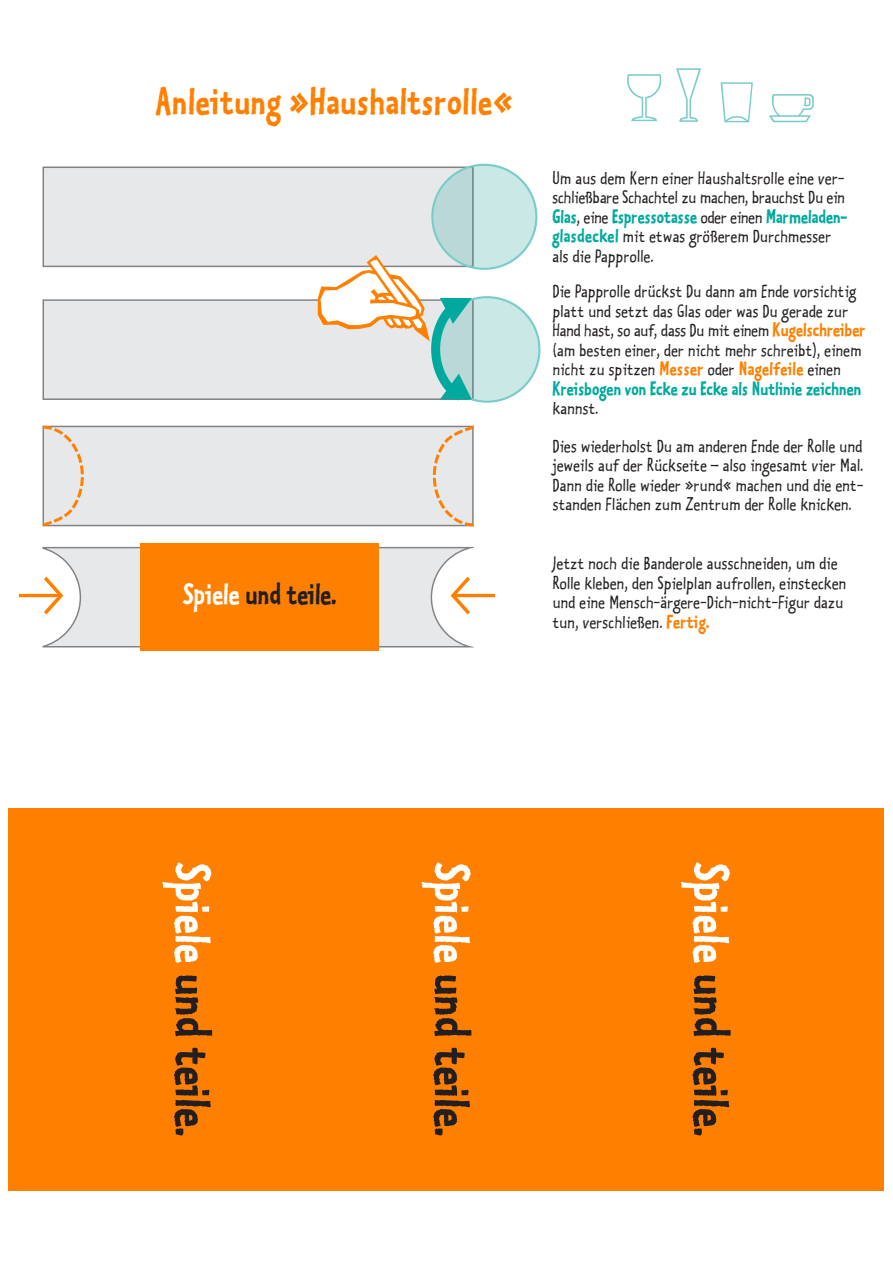
<style>
.page{position:relative;width:893px;height:1263px;background:#fff}
.page>*{position:absolute;margin:0;border:0;box-sizing:border-box;transform-origin:0 0}
.t1{font:54px "Kosmik Bold One";color:#231f20}
.t2{font:40.5px "Kosmik Bold One";letter-spacing:.015em;color:#ff8000}
.t3{font:32.25px "Kosmik Bold One";color:#231f20;scale:.94 1}
.t4{font:20.25px/19.5px "Kosmik Plain One";letter-spacing:.015em;color:#231f20}
.t5{font:20.25px "Kosmik Bold One";color:#00a99d}
.s1{color:#fff}
.s2{font-family:"Kosmik Plain One";color:#231f20}
.s3{font-family:"Kosmik Bold One";color:#00a99d}
.s4{font-family:"Kosmik Bold One";color:#ff8000}
</style>
<div class="page">
<div style="left:9px;top:808px;width:875px;height:383px;background:#ff8000"></div>
<div style="left:44px;top:301px;width:428px;height:97px;background:#e7e8e9"></div>
<div style="left:43px;top:299px;width:431px;height:101px;border:2px solid #808285"></div>
<div style="left:44px;top:168px;width:428px;height:98px;background:#e7e8e9"></div>
<div style="left:43px;top:167px;width:431px;height:100px;border:2px solid #808285"></div>
<div style="left:44px;top:427px;width:428px;height:98px;background:#e7e8e9"></div>
<div style="left:43px;top:426px;width:431px;height:100px;border:2px solid #808285"></div>
<svg style="left:431px;top:425px;width:43px;height:102px"></svg>
<svg style="left:42px;top:425px;width:43px;height:102px"></svg>
<div style="left:141px;top:543px;width:238px;height:108px;background:#ff8000"></div>
<svg style="left:42px;top:547px;width:432px;height:100px"></svg>
<svg style="left:318px;top:164px;width:222px;height:239px"></svg>
<h2 class="t2" style="left:156px;top:77px;width:358px">Anleitung »Haushaltsrolle«</h2>
<h3 class="t3" style="left:183px;top:574px;width:164px"><span class="s1">Spiele</span> und teile.</h3>
<p class="t4" style="left:552px;top:167px;width:294px">Um aus dem Kern einer Haushaltsrolle eine ver&shy;schließbare Schachtel zu machen, brauchst Du ein</p>
<p class="t5" style="left:552px;top:204px;width:296px">Glas<span class="s2">, eine</span> Espressotasse <span class="s2">oder einen</span> Marmeladen-</p>
<p class="t4" style="left:552px;top:225px;width:280px"><span class="s3">glasdeckel</span> mit etwas größerem Durchmesser als die Papprolle.</p>
<p class="t4" style="left:553px;top:280px;width:314px">Die Papprolle drückst Du dann am Ende vorsichtig platt und setzt das Glas oder was Du gerade zur Hand hast, so auf, dass Du mit einem <span class="s4">Kugelschreiber </span>(am besten einer, der nicht mehr schreibt), einem nicht zu spitzen <span class="s4">Messer</span> oder <span class="s4">Nagelfeile</span> einen</p>
<p class="t5" style="left:553px;top:376px;width:310px">Kreisbogen von Ecke zu Ecke als Nutlinie zeichnen</p>
<p class="t4" style="left:553px;top:397px;width:47px">kannst.</p>
<p class="t4" style="left:553px;top:435px;width:312px;text-align:justify">Dies wiederholst Du am anderen Ende der Rolle und jeweils auf der Rückseite – also ingesamt vier Mal.<br>Dann die Rolle wieder »rund« machen und die ent&shy;standen Flächen zum Zentrum der Rolle knicken.</p>
<p class="t4" style="left:553px;top:553px;width:295px">Jetzt noch die Banderole ausschneiden, um die Rolle kleben, den Spielplan aufrollen, einstecken und eine Mensch-ärgere-Dich-nicht-Figur dazu tun, verschließen. <span class="s4">Fertig.</span></p>
<h1 class="t1" style="left:226px;top:862px;width:275px;rotate:90deg"><span class="s1">Spiele</span> und teile.</h1>
<h1 class="t1" style="left:485px;top:862px;width:275px;rotate:90deg"><span class="s1">Spiele</span> und teile.</h1>
<h1 class="t1" style="left:745px;top:862px;width:275px;rotate:90deg"><span class="s1">Spiele</span> und teile.</h1>
</div>
